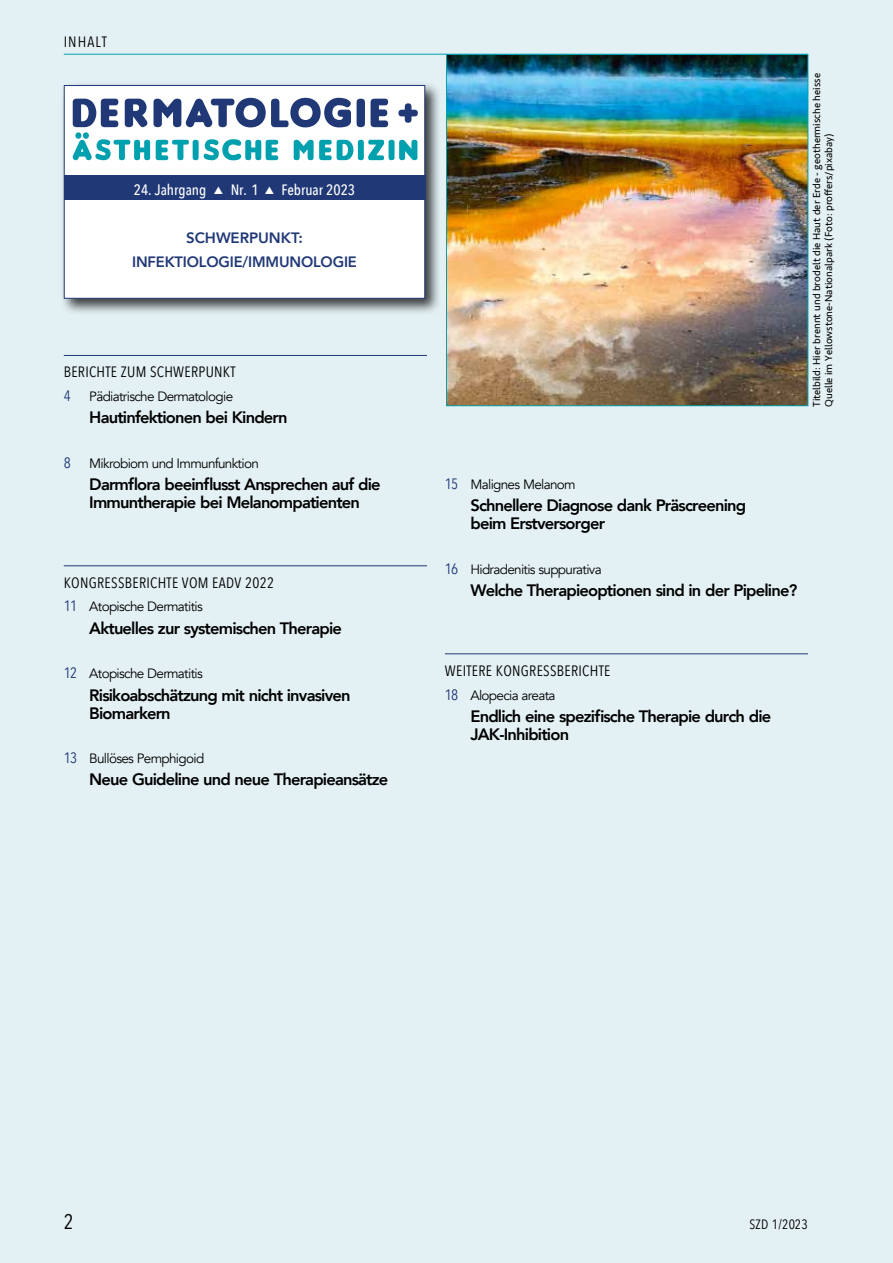
<style>
.page{position:relative;width:893px;height:1263px;background:#e4f1f4}
.page>*{position:absolute;margin:0;border:0;box-sizing:border-box;transform-origin:0 0}
.t1{font:21px "Avenir Next Condensed";color:#000}
.t2{font:800 16.5px/18px "Avenir";letter-spacing:-.05em;color:#000}
.t3{font:15px "Avenir Next Condensed";letter-spacing:.02em;color:#000}
.t4{font:800 15px/24px "Avenir";letter-spacing:-.01em;color:#203876;text-align:center}
.t5{font:500 15px "Avenir Next Condensed";color:#fff}
.t6{font:13.5px "Avenir";letter-spacing:-.05em;color:#000}
.t7{font:13.5px "Avenir Next Condensed";letter-spacing:.02em;color:#000}
.t8{font:10.5px/12px "Seravek";color:#000}
.s1{font-family:"Avenir Next Condensed";font-size:15px;color:#203876}
</style>
<div class="page">
<hr style="left:64px;top:355px;width:363px;height:1px;background:#203876">
<hr style="left:64px;top:565px;width:363px;height:1px;background:#203876">
<hr style="left:445px;top:653px;width:363px;height:1px;background:#203876">
<div style="left:60px;top:81px;width:382px;height:234px;background:#000;opacity:.75"></div>
<div style="left:64px;top:85px;width:361px;height:214px;background:#fff;border:1px solid #203876"></div>
<hr style="left:64px;top:54px;width:744px;height:1px;background:#00a0af">
<div style="left:357px;top:99px;width:8px;height:28px;background:#203876;border-radius:4px"></div>
<svg style="left:371px;top:99px;width:17px;height:28px"></svg>
<svg style="left:398px;top:103px;width:20px;height:20px"></svg>
<svg style="left:73px;top:98px;width:280px;height:62px"></svg>
<div style="left:358px;top:140px;width:6px;height:20px;background:#00a0af;border-radius:3px"></div>
<svg style="left:368px;top:140px;width:16px;height:20px"></svg>
<div style="left:389px;top:140px;width:6px;height:20px;background:#00a0af;border-radius:3px"></div>
<svg style="left:399px;top:140px;width:18px;height:20px"></svg>
<div style="left:64px;top:176px;width:361px;height:24px;background:#203876"></div>
<img style="left:448px;top:56px;width:358px;height:348px">
<div style="left:446px;top:54px;width:362px;height:352px;border:1px solid #00a0af"></div>
<p class="t3" style="left:64px;top:29px;width:45px">INHALT</p>
<p class="t5" style="left:134px;top:181px;width:223px">24. Jahrgang ▲ Nr. 1 ▲ Februar 2023</p>
<p class="t4" style="left:132px;top:225px;width:226px">SCHWERPUNKT:<br>INFEKTIOLOGIE/IMMUNOLOGIE</p>
<p class="t3" style="left:64px;top:359px;width:173px">BERICHTE ZUM SCHWERPUNKT</p>
<p class="t6" style="left:64px;top:388px;width:171px"><span class="s1">4</span> Pädiatrische Dermatologie</p>
<p class="t2" style="left:89px;top:409px;width:200px">Hautinfektionen bei Kindern</p>
<p class="t6" style="left:64px;top:455px;width:197px"><span class="s1">8</span> Mikrobiom und Immunfunktion</p>
<p class="t2" style="left:89px;top:475px;width:293px">Darmflora beeinflusst Ansprechen auf die<br>Immuntherapie bei Melanompatienten</p>
<p class="t3" style="left:64px;top:569px;width:212px">KONGRESSBERICHTE VOM EADV 2022</p>
<p class="t6" style="left:64px;top:599px;width:141px"><span class="s1">11</span> Atopische Dermatitis</p>
<p class="t2" style="left:89px;top:619px;width:254px">Aktuelles zur systemischen Therapie</p>
<p class="t6" style="left:64px;top:665px;width:141px"><span class="s1">12</span> Atopische Dermatitis</p>
<p class="t2" style="left:89px;top:686px;width:263px">Risikoabschätzung mit nicht invasiven<br>Biomarkern</p>
<p class="t6" style="left:64px;top:750px;width:142px"><span class="s1">13</span> Bullöses Pemphigoid</p>
<p class="t2" style="left:89px;top:770px;width:301px">Neue Guideline und neue Therapieansätze</p>
<p class="t8" style="left:811px;top:407px;width:335px;rotate:-90deg">Titelbild: Hier brennt und brodelt die Haut der Erde - geothermische heisse<br>Quelle im Yellowstone-Nationalpark (Foto: proffers/pixabay)</p>
<p class="t6" style="left:445px;top:476px;width:132px"><span class="s1">15</span> Malignes Melanom</p>
<p class="t2" style="left:470px;top:497px;width:277px">Schnellere Diagnose dank Präscreening beim Erstversorger</p>
<p class="t6" style="left:445px;top:561px;width:158px"><span class="s1">16</span> Hidradenitis suppurativa</p>
<p class="t2" style="left:470px;top:581px;width:328px">Welche Therapieoptionen sind in der Pipeline?</p>
<p class="t3" style="left:445px;top:657px;width:167px">WEITERE KONGRESSBERICHTE</p>
<p class="t6" style="left:445px;top:687px;width:112px"><span class="s1">18</span> Alopecia areata</p>
<p class="t2" style="left:470px;top:707px;width:302px">Endlich eine spezifische Therapie durch die<br>JAK-Inhibition</p>
<p class="t1" style="left:64px;top:1203px;width:11px">2</p>
<p class="t7" style="left:749px;top:1212px;width:60px">SZD 1/2023</p>
</div>
